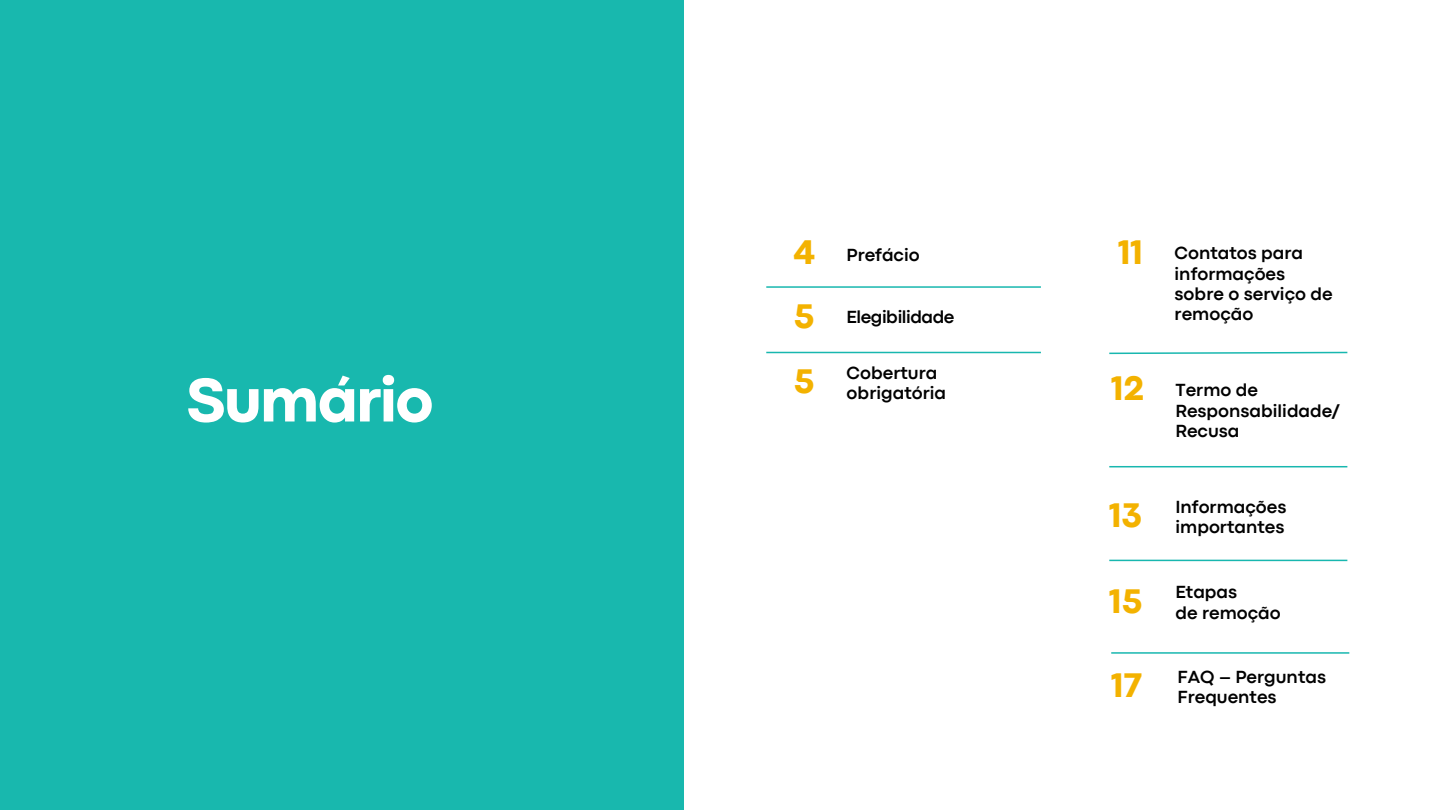
<style>
.page{position:relative;width:1440px;height:810px;background:#fff}
.page>*{position:absolute;margin:0;border:0;box-sizing:border-box;transform-origin:0 0}
.t1{font:800 64px "Codec Pro";letter-spacing:-.025em;color:#fff}
.t2{font:800 35.6px "Codec Pro";color:#f3b200}
.t3{font:700 18.3px/20.3px "Codec Pro";color:#000}
.t4{font:700 18.3px "Codec Pro";letter-spacing:-.025em;color:#000}
</style>
<div class="page">
<hr style="left:766px;top:286px;width:275px;height:2px;background:#18b7af">
<hr style="left:766px;top:352px;width:275px;height:1px;background:#18b7af">
<svg style="left:1109px;top:351px;width:239px;height:4px"></svg>
<hr style="left:1109px;top:466px;width:238px;height:1px;background:#18b7af">
<hr style="left:1109px;top:560px;width:238px;height:1px;background:#18b7af">
<div style="left:0;top:0;width:683px;height:810px;background:#18b8ae"></div>
<hr style="left:1111px;top:652px;width:238px;height:2px;background:#18b7af">
<p class="t1" style="left:186px;top:378px;width:249px">Sumário</p>
<p class="t2" style="left:794px;top:239px;width:23px">4</p>
<p class="t3" style="left:847px;top:246px;width:75px">Prefácio</p>
<p class="t2" style="left:794px;top:303px;width:22px">5</p>
<h1 class="t4" style="left:847px;top:311px;width:109px">Elegibilidade</h1>
<p class="t3" style="left:847px;top:364px;width:92px">Cobertura</p>
<p class="t2" style="left:794px;top:369px;width:22px">5</p>
<p class="t3" style="left:847px;top:384px;width:101px">obrigatória</p>
<p class="t2" style="left:1118px;top:239px;width:26px">11</p>
<p class="t2" style="left:1111px;top:376px;width:34px">12</p>
<p class="t2" style="left:1109px;top:502px;width:34px">13</p>
<p class="t2" style="left:1109px;top:588px;width:34px">15</p>
<p class="t2" style="left:1111px;top:673px;width:32px">17</p>
<p class="t3" style="left:1175px;top:244px;width:160px">Contatos para informações sobre o serviço de remoção</p>
<p class="t3" style="left:1175px;top:381px;width:166px">Termo de<br>Responsabilidade/<br>Recusa</p>
<p class="t3" style="left:1175px;top:498px;width:112px">Informações</p>
<p class="t3" style="left:1175px;top:518px;width:110px">importantes</p>
<p class="t3" style="left:1175px;top:583px;width:63px">Etapas</p>
<p class="t3" style="left:1175px;top:604px;width:107px">de remoção</p>
<p class="t3" style="left:1177px;top:668px;width:150px">FAQ – Perguntas</p>
<p class="t3" style="left:1177px;top:688px;width:101px">Frequentes</p>
</div>
